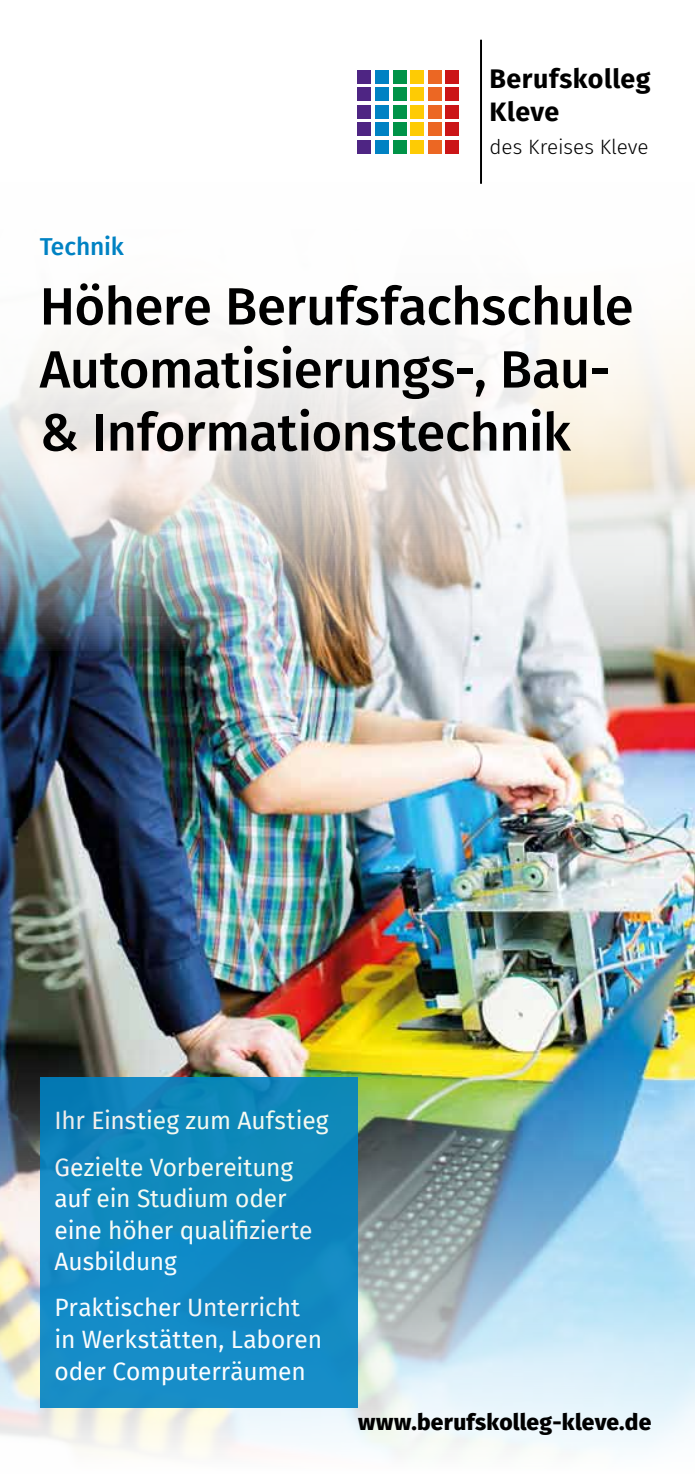
<style>
.page{position:relative;width:695px;height:1474px;background:#fff}
.page>*{position:absolute;margin:0;border:0;box-sizing:border-box;transform-origin:0 0}
.t1{font:500 52.5px/63px "Fira Sans";letter-spacing:-.01em;color:#000}
.t2{font:700 26.78px/32.2px "Fira Sans";letter-spacing:.02em;color:#000}
.t3{font:24.5px/31.5px "Fira Sans";letter-spacing:-.01em;color:#fff}
.t4{font:500 24.5px "Fira Sans";letter-spacing:-.01em;color:#0082c3}
.t5{font:800 22.75px "Fira Sans";letter-spacing:.01em;color:#000}
.t6{font:300 20.65px "Fira Sans";color:#000}
</style>
<div class="page">
<img style="left:0;top:651px;width:694px;height:396px">
<svg style="left:0;top:39px;width:694px;height:612px"></svg>
<div style="left:357px;top:70px;width:102px;height:84px;background:#fff"></div>
<div style="left:375px;top:70px;width:14px;height:13px;background:#0082c3"></div>
<div style="left:375px;top:87px;width:14px;height:14px;background:#0082c3"></div>
<div style="left:375px;top:105px;width:14px;height:14px;background:#0082c3"></div>
<div style="left:375px;top:122px;width:14px;height:14px;background:#0082c3"></div>
<div style="left:375px;top:140px;width:14px;height:14px;background:#0082c3"></div>
<div style="left:357px;top:70px;width:14px;height:13px;background:#4e2583"></div>
<div style="left:357px;top:87px;width:14px;height:14px;background:#4e2583"></div>
<div style="left:357px;top:105px;width:14px;height:14px;background:#4e2583"></div>
<div style="left:357px;top:122px;width:14px;height:14px;background:#4e2583"></div>
<div style="left:357px;top:140px;width:14px;height:14px;background:#4e2583"></div>
<div style="left:410px;top:70px;width:14px;height:13px;background:#fecb04"></div>
<div style="left:410px;top:87px;width:14px;height:14px;background:#fecb04"></div>
<div style="left:410px;top:105px;width:14px;height:14px;background:#fecb04"></div>
<div style="left:410px;top:122px;width:14px;height:14px;background:#fecb04"></div>
<div style="left:410px;top:140px;width:14px;height:14px;background:#fecb04"></div>
<div style="left:392px;top:70px;width:14px;height:13px;background:#009348"></div>
<div style="left:392px;top:87px;width:14px;height:14px;background:#009348"></div>
<div style="left:392px;top:105px;width:14px;height:14px;background:#009348"></div>
<div style="left:392px;top:122px;width:14px;height:14px;background:#009348"></div>
<div style="left:392px;top:140px;width:14px;height:14px;background:#009348"></div>
<div style="left:445px;top:70px;width:14px;height:13px;background:#cb1517"></div>
<div style="left:445px;top:87px;width:14px;height:14px;background:#cb1517"></div>
<div style="left:445px;top:105px;width:14px;height:14px;background:#cb1517"></div>
<div style="left:445px;top:122px;width:14px;height:14px;background:#cb1517"></div>
<div style="left:445px;top:140px;width:14px;height:14px;background:#cb1517"></div>
<div style="left:428px;top:70px;width:13px;height:13px;background:#ec6723"></div>
<div style="left:428px;top:87px;width:13px;height:14px;background:#ec6723"></div>
<div style="left:428px;top:105px;width:13px;height:14px;background:#ec6723"></div>
<div style="left:428px;top:122px;width:13px;height:14px;background:#ec6723"></div>
<div style="left:428px;top:140px;width:13px;height:14px;background:#ec6723"></div>
<hr style="left:480px;top:40px;width:2px;height:144px;background:#000">
<img style="left:0;top:1047px;width:694px;height:405px">
<div style="left:40px;top:1077px;width:317px;height:331px;background:#118ac0"></div>
<p class="t4" style="left:40px;top:227px;width:86px">Technik</p>
<p class="t2" style="left:489px;top:61px;width:163px">Berufskolleg<br>Kleve</p>
<p class="t6" style="left:489px;top:132px;width:161px">des Kreises Kleve</p>
<h1 class="t1" style="left:40px;top:272px;width:595px">Höhere Berufsfachschule<br>Automatisierungs-, Bau-&amp; Informationstechnik</h1>
<p class="t3" style="left:55px;top:1096px;width:275px;line-height:46.4px">Ihr Einstieg zum Aufstieg<br>Gezielte Vorbereitung</p>
<p class="t3" style="left:55px;top:1182px;width:259px">auf ein Studium oder eine höher qualifizierte<br>Ausbildung</p>
<p class="t3" style="left:55px;top:1291px;width:269px">Praktischer Unterricht in Werkstätten, Laboren oder Computerräumen</p>
<p class="t5" style="left:358px;top:1401px;width:295px">www.berufskolleg-kleve.de</p>
</div>
